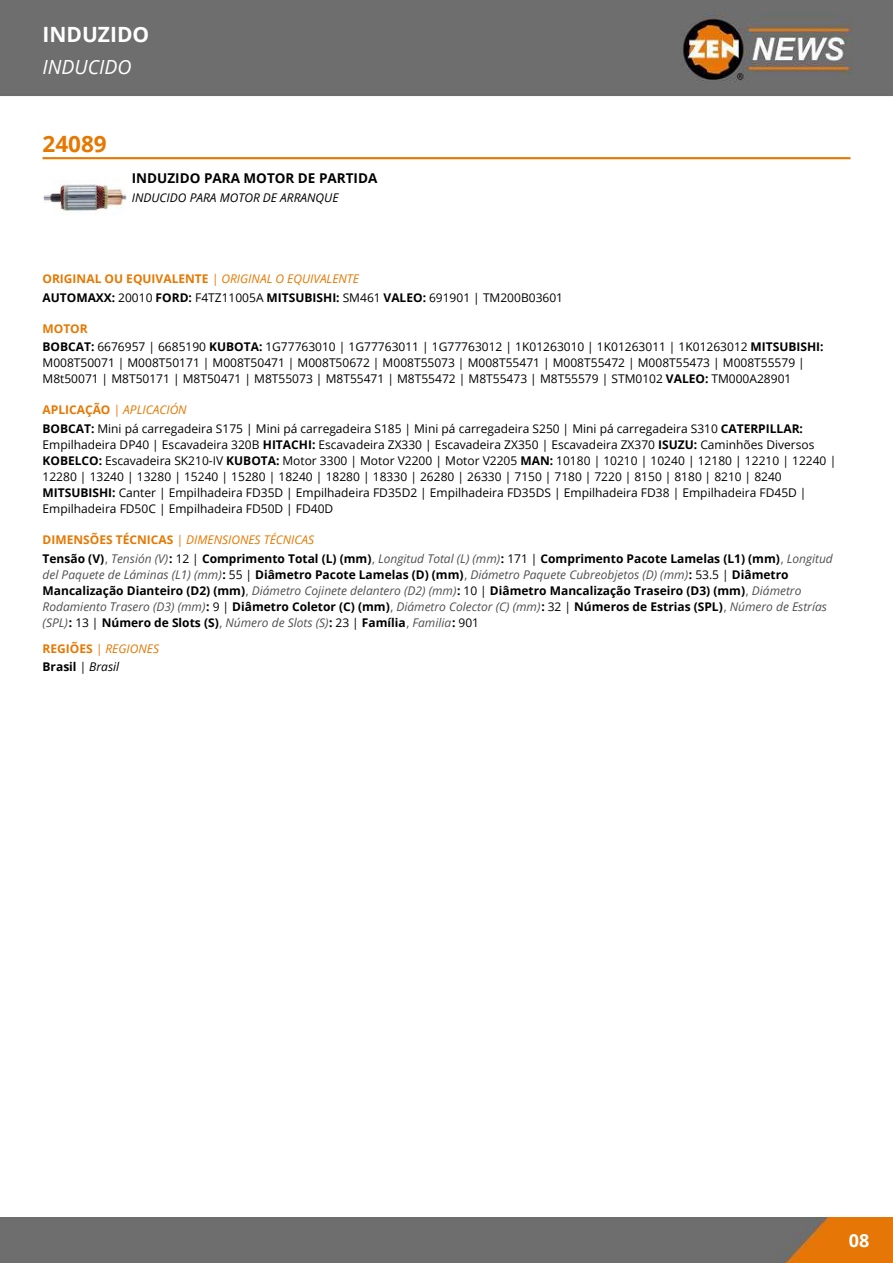
<style>
.page{position:relative;width:893px;height:1263px;background:#fff}
.page>*{position:absolute;margin:0;border:0;box-sizing:border-box;transform-origin:0 0}
.t1{font:700 22.5px "Open Sans";color:#e67800}
.t2{font:700 21px "Open Sans";color:#fff}
.t3{font:italic 19.5px "Open Sans";color:#fff}
.t4{font:700 18px "Open Sans";color:#fff}
.t5{font:700 13.5px "Open Sans";color:#000}
.t6{font:12px/16.2px "Open Sans";color:#000}
.t7{font:italic 12px/16.2px "Open Sans";color:#505050}
.t8{font:700 12px/18.3px "Open Sans";color:#000}
.t9{font:italic 12px/18.3px "Open Sans";color:#e67800}
.t10{font:italic 12px "Open Sans";color:#000}
.s1{font-weight:700;color:#e67800}
.s2{font-style:italic;color:#e67800}
.s3{font-weight:700}
.s4{color:#e67800}
.s5{font-weight:400;font-style:italic;color:#e67800}
.s6{font-weight:400;color:#505050}
.s7{font-weight:400;font-style:italic;color:#505050}
.s8{font-weight:400}
.s9{font-weight:700;font-style:normal;color:#000}
.s10{font-style:normal;color:#000}
.s11{font-style:normal}
.s12{font-weight:700;font-style:normal}
.s13{color:#000}
</style>
<div class="page">
<img style="left:0;top:0;width:893px;height:96px">
<img style="left:0;top:1217px;width:893px;height:46px">
<hr style="left:43px;top:157px;width:807px;height:2px;background:#e67800">
<img style="left:43px;top:180px;width:84px;height:31px">
<h2 class="t2" style="left:43px;top:19px;width:108px">INDUZIDO</h2>
<h3 class="t3" style="left:43px;top:54px;width:90px">INDUCIDO</h3>
<h1 class="t1" style="left:43px;top:128px;width:66px">24089</h1>
<p class="t5" style="left:132px;top:168px;width:247px">INDUZIDO PARA MOTOR DE PARTIDA</p>
<p class="t10" style="left:132px;top:189px;width:208px">INDUCIDO PARA MOTOR DE ARRANQUE</p>
<p class="t6" style="left:43px;top:269px;width:522px;line-height:18.3px"><span class="s1">ORIGINAL OU EQUIVALENTE</span> <span class="s2">| ORIGINAL O EQUIVALENTE<br></span><span class="s3">AUTOMAXX:</span> 20010 <span class="s3">FORD:</span> F4TZ11005A <span class="s3">MITSUBISHI:</span> SM461 <span class="s3">VALEO:</span> 691901 | TM200B03601</p>
<p class="t6" style="left:43px;top:319px;width:783px;line-height:18.3px"><span class="s1">MOTOR<br></span><span class="s3">BOBCAT:</span> 6676957 | 6685190 <span class="s3">KUBOTA:</span> 1G77763010 | 1G77763011 | 1G77763012 | 1K01263010 | 1K01263011 | 1K01263012 <span class="s3">MITSUBISHI:</span></p>
<p class="t6" style="left:43px;top:354px;width:764px">M008T50071 | M008T50171 | M008T50471 | M008T50672 | M008T55073 | M008T55471 | M008T55472 | M008T55473 | M008T55579 |<br>M8t50071 | M8T50171 | M8T50471 | M8T55073 | M8T55471 | M8T55472 | M8T55473 | M8T55579 | STM0102 <span class="s3">VALEO:</span> TM000A28901</p>
<p class="t6" style="left:43px;top:400px;width:762px;line-height:18.3px"><span class="s1">APLICAÇÃO</span> <span class="s2">| APLICACIÓN<br></span><span class="s3">BOBCAT:</span> Mini pá carregadeira S175 | Mini pá carregadeira S185 | Mini pá carregadeira S250 | Mini pá carregadeira S310 <span class="s3">CATERPILLAR:</span></p>
<p class="t6" style="left:43px;top:436px;width:795px">Empilhadeira DP40 | Escavadeira 320B <span class="s3">HITACHI:</span> Escavadeira ZX330 | Escavadeira ZX350 | Escavadeira ZX370 <span class="s3">ISUZU:</span> Caminhões Diversos <span class="s3">KOBELCO:</span> Escavadeira SK210-IV <span class="s3">KUBOTA:</span> Motor 3300 | Motor V2200 | Motor V2205 <span class="s3">MAN:</span> 10180 | 10210 | 10240 | 12180 | 12210 | 12240 | 12280 | 13240 | 13280 | 15240 | 15280 | 18240 | 18280 | 18330 | 26280 | 26330 | 7150 | 7180 | 7220 | 8150 | 8180 | 8210 | 8240<br><span class="s3">MITSUBISHI:</span> Canter | Empilhadeira FD35D | Empilhadeira FD35D2 | Empilhadeira FD35DS | Empilhadeira FD38 | Empilhadeira FD45D | Empilhadeira FD50C | Empilhadeira FD50D | FD40D</p>
<p class="t8" style="left:43px;top:531px;width:792px"><span class="s4">DIMENSÕES TÉCNICAS</span> <span class="s5">| DIMENSIONES TÉCNICAS<br></span>Tensão (V)<span class="s6">,</span> <span class="s7">Tensión (V)</span>: <span class="s8">12 |</span> Comprimento Total (L) (mm)<span class="s6">,</span> <span class="s7">Longitud Total (L) (mm)</span>: <span class="s8">171 |</span> Comprimento Pacote Lamelas (L1) (mm)<span class="s6">,</span> <span class="s7">Longitud</span></p>
<p class="t7" style="left:43px;top:566px;width:786px">del Paquete de Láminas (L1) (mm)<span class="s9">:</span> <span class="s10">55 |</span> <span class="s9">Diâmetro Pacote Lamelas (D) (mm)</span><span class="s11">,</span> Diámetro Paquete Cubreobjetos (D) (mm)<span class="s9">:</span> <span class="s10">53.5 |</span> <span class="s9">Diâmetro Mancalização Dianteiro (D2) (mm)</span><span class="s11">,</span> Diámetro Cojinete delantero (D2) (mm)<span class="s9">:</span> <span class="s10">10 |</span> <span class="s9">Diâmetro Mancalização Traseiro (D3) (mm)</span><span class="s11">,</span> Diámetro Rodamiento Trasero (D3) (mm)<span class="s9">:</span> <span class="s10">9 |</span> <span class="s9">Diâmetro Coletor (C) (mm)</span><span class="s11">,</span> Diámetro Colector (C) (mm)<span class="s9">:</span> <span class="s10">32 |</span> <span class="s9">Números de Estrias (SPL)</span><span class="s11">,</span> Número de Estrías (SPL)<span class="s9">:</span> <span class="s10">13 |</span> <span class="s9">Número de Slots (S)</span><span class="s11">,</span> Número de Slots (S)<span class="s9">:</span> <span class="s10">23 |</span> <span class="s9">Família</span><span class="s11">,</span> Familia<span class="s9">:</span> <span class="s10">901</span></p>
<p class="t9" style="left:43px;top:639px;width:118px"><span class="s12">REGIÕES</span> | REGIONES<br><span class="s9">Brasil</span> <span class="s13">| Brasil</span></p>
<h3 class="t4" style="left:849px;top:1228px;width:22px">08</h3>
</div>
